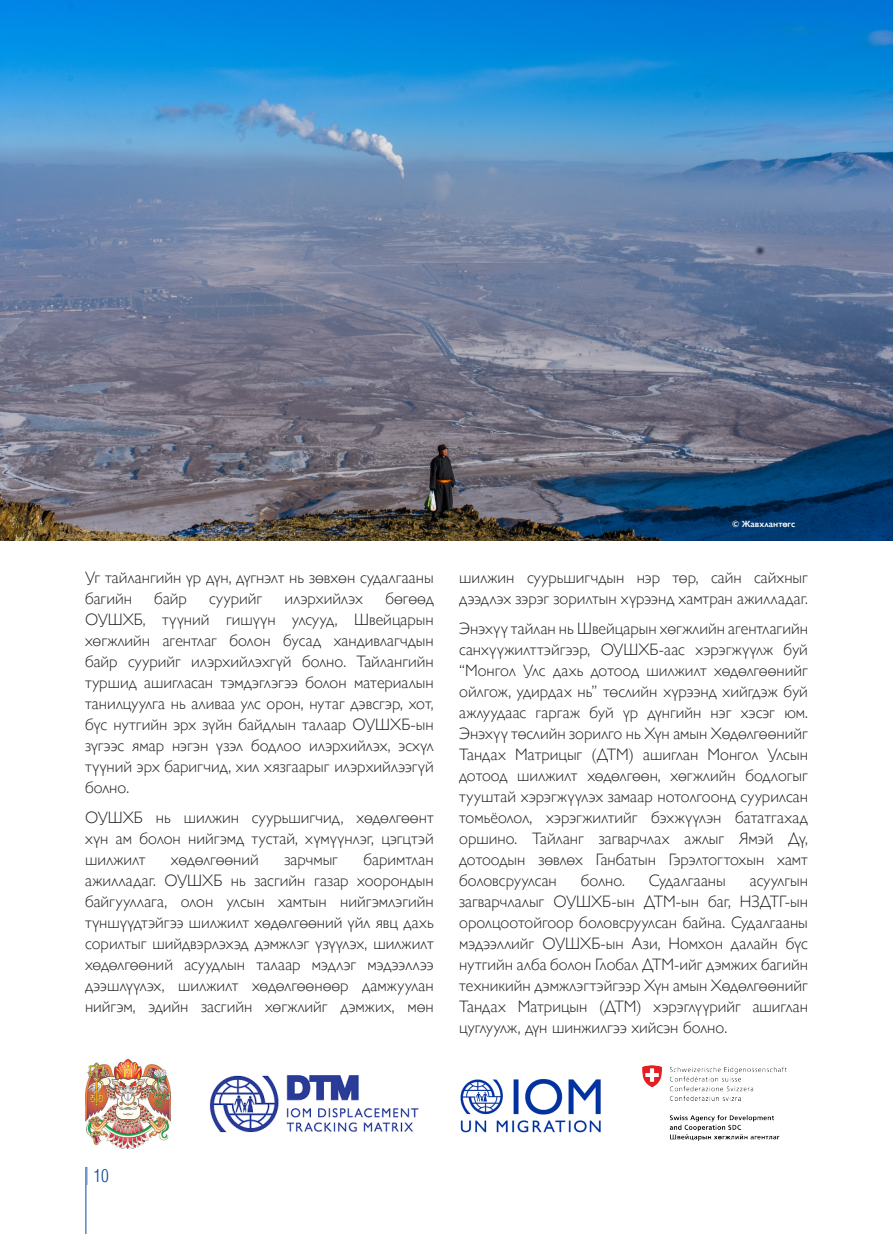
<style>
.page{position:relative;width:893px;height:1234px;background:#fff}
.page>*{position:absolute;margin:0;border:0;box-sizing:border-box;transform-origin:0 0}
.t1{font:18px "MAK Helios";color:#0d4c9b}
.t2{font:300 16.5px/21px "Gill Sans Nova";color:#231f20;text-align:justify}
.t3{font:600 9px "Gill Sans Nova";color:#fff}
</style>
<div class="page">
<hr style="left:86px;top:1166px;width:1px;height:67px;background:#0d4c9b">
<svg style="left:86px;top:1166px;width:2px;height:18px"></svg>
<img style="left:209px;top:1075px;width:210px;height:58px">
<img style="left:460px;top:1079px;width:141px;height:54px">
<img style="left:642px;top:1065px;width:144px;height:75px">
<img style="left:85px;top:1059px;width:85px;height:89px">
<img style="left:0;top:0;width:893px;height:540px">
<p class="t2" style="left:85px;top:567px;width:350px">Уг тайлангийн үр дүн, дүгнэлт нь зөвxөн судалгааны багийн</p>
<p class="t2" style="left:85px;top:588px;width:350px;text-indent:300px">бөгөөд ОУШXБ, түүний гишүүн улсууд, Швейцарын хөгжлийн агентлаг болон бусад хандивлагчдын байр суурийг илэрxийлэxгүй болно. Тайлангийн туршид ашигласан тэмдэглэгээ болон материалын танилцуулга нь аливаа улс орон, нутаг дэвсгэр, хот, бүс нутгийн эрх зүйн байдлын талаар ОУШХБ-ын зүгээс ямар нэгэн үзэл бодлоо илэрхийлэх, эсхүл түүний эрх баригчид, хил хязгаарыг илэрхийлээгүй болно.</p>
<p class="t2" style="left:85px;top:806px;width:350px">ОУШХБ нь шилжин суурьшигчид, хөдөлгөөнт хүн ам болон нийгэмд тустай, хүмүүнлэг, цэгцтэй шилжилт</p>
<p class="t2" style="left:154px;top:588px;width:34px">байр</p>
<p class="t2" style="left:209px;top:588px;width:54px">суурийг</p>
<p class="t2" style="left:285px;top:588px;width:80px">илэрxийлэx</p>
<p class="t2" style="left:85px;top:848px;width:350px;text-indent:278px">баримтлан ажилладаг. ОУШХБ нь засгийн газар хоорондын байгууллага, олон улсын хамтын нийгэмлэгийн түншүүдтэйгээ шилжилт хөдөлгөөний үйл явц дахь сорилтыг шийдвэрлэхэд дэмжлэг үзүүлэх, шилжилт хөдөлгөөний асуудлын талаар мэдлэг мэдээллээ дээшлүүлэх, шилжилт хөдөлгөөнөөр дамжуулан нийгэм, эдийн засгийн хөгжлийг дэмжих, мөн</p>
<p class="t2" style="left:171px;top:848px;width:89px">хөдөлгөөний</p>
<p class="t2" style="left:284px;top:848px;width:55px">зарчмыг</p>
<p class="t3" style="left:732px;top:518px;width:65px">© Жавхлантөгс</p>
<p class="t2" style="left:459px;top:567px;width:350px">шилжин суурьшигчдын нэр төр, сайн сайхныг дээдлэх зэрэг зорилтын хүрээнд хамтран ажилладаг.</p>
<p class="t2" style="left:459px;top:617px;width:350px">Энэхүү тайлан нь Швейцарын хөгжлийн агентлагийн санхүүжилттэйгээр, ОУШХБ-аас хэрэгжүүлж буй “Монгол Улс дахь дотоод шилжилт хөдөлгөөнийг ойлгож, удирдах нь” төслийн хүрээнд хийгдэж буй ажлуудаас гаргаж буй үр дүнгийн нэг хэсэг юм.<br>Энэхүү төслийн зорилго нь Хүн амын Хөдөлгөөнийг Тандах Матрицыг (ДТМ) ашиглан Монгол Улсын дотоод шилжилт хөдөлгөөн, хөгжлийн бодлогыг тууштай хэрэгжүүлэх замаар нотолгоонд суурилсан томьёолол, хэрэгжилтийг бэхжүүлэн бататгахад оршино. Тайланг загварчлах ажлыг Ямэй Дү, дотоодын зөвлөх Ганбатын Гэрэлтогтохын хамт боловсруулсан</p>
<p class="t2" style="left:581px;top:869px;width:46px">болно.</p>
<p class="t2" style="left:649px;top:869px;width:78px">Судалгааны</p>
<p class="t2" style="left:459px;top:869px;width:350px;text-indent:291px">асуулгын загварчлалыг ОУШХБ-ын ДТМ-ын баг, НЗДТГ-ын оролцоотойгоор боловсруулсан байна. Судалгааны мэдээллийг ОУШХБ-ын Ази, Номхон далайн бүс нутгийн алба болон Глобал ДТМ-ийг дэмжих багийн техникийн дэмжлэгтэйгээр Хүн амын Хөдөлгөөнийг Тандах Матрицын (ДТМ) хэрэглүүрийг ашиглан цуглуулж, дүн шинжилгээ хийсэн болно.</p>
<p class="t1" style="left:94px;top:1165px;width:17px">10</p>
</div>
